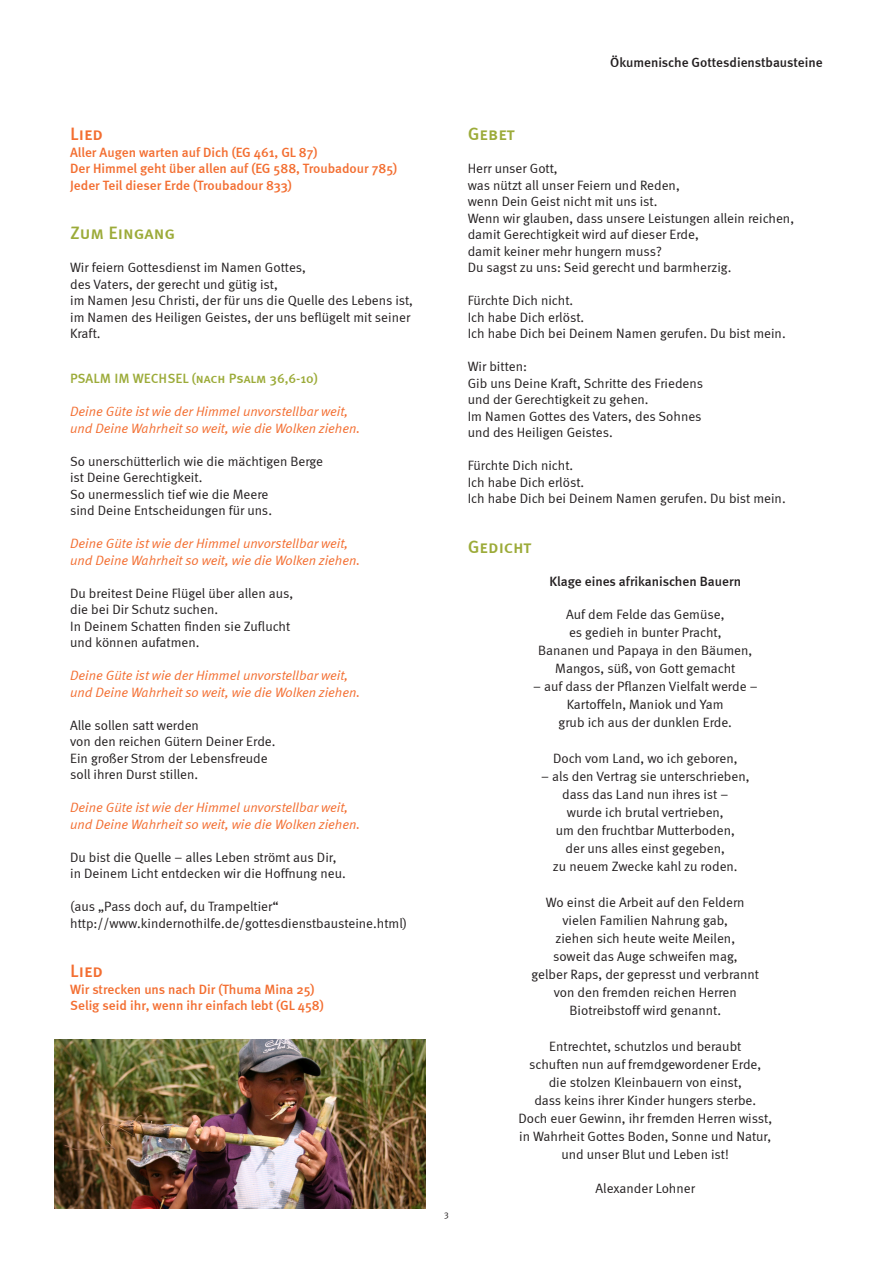
<style>
.page{position:relative;width:893px;height:1263px;background:#fff}
.page>*{position:absolute;margin:0;border:0;box-sizing:border-box;transform-origin:0 0}
.t1{font:18px "Meta Medium Caps";color:#9cab39}
.t2{font:18px "Meta Medium Caps";color:#f36e31}
.t3{font:13.5px/16.5px "Meta Normal";color:#231f20}
.t4{font:italic 13.5px "Meta Normal LF";color:#f36e31}
.t5{font:500 13.5px "Meta";color:#f36e31}
.t6{font:500 13.5px "Meta";color:#231f20}
.t7{font:13.5px "Meta Medium Caps";color:#9cab39}
.t8{font:9px "Meta Normal";color:#231f20}
</style>
<div class="page">
<img style="left:54px;top:1040px;width:371px;height:169px">
<p class="t2" style="left:70px;top:123px;width:34px">Lied</p>
<p class="t5" style="left:70px;top:144px;width:249px">Aller Augen warten auf Dich (EG 461, GL 87)</p>
<p class="t5" style="left:70px;top:161px;width:329px">Der Himmel geht über allen auf (EG 588, Troubadour 785)</p>
<p class="t5" style="left:70px;top:177px;width:223px">Jeder Teil dieser Erde (Troubadour 833)</p>
<p class="t1" style="left:70px;top:222px;width:107px">Zum Eingang</p>
<p class="t3" style="left:70px;top:259px;width:237px">Wir feiern Gottesdienst im Namen Gottes,</p>
<p class="t3" style="left:70px;top:275px;width:209px">des Vaters, der gerecht und gütig ist,</p>
<p class="t3" style="left:70px;top:292px;width:344px">im Namen Jesu Christi, der für uns die Quelle des Lebens ist,</p>
<p class="t3" style="left:70px;top:308px;width:342px">im Namen des Heiligen Geistes, der uns beflügelt mit seiner<br>Kraft.</p>
<p class="t7" style="left:70px;top:371px;width:249px">PSALM IM WECHSEL (nach Psalm 36,6-10)</p>
<p class="t4" style="left:70px;top:404px;width:280px">Deine Güte ist wie der Himmel unvorstellbar weit,</p>
<p class="t4" style="left:70px;top:420px;width:292px">und Deine Wahrheit so weit, wie die Wolken ziehen.</p>
<p class="t3" style="left:70px;top:452px;width:255px">So unerschütterlich wie die mächtigen Berge</p>
<p class="t3" style="left:70px;top:469px;width:134px">ist Deine Gerechtigkeit.</p>
<p class="t3" style="left:70px;top:485px;width:200px">So unermesslich tief wie die Meere</p>
<p class="t3" style="left:70px;top:502px;width:203px">sind Deine Entscheidungen für uns.</p>
<p class="t4" style="left:70px;top:536px;width:280px">Deine Güte ist wie der Himmel unvorstellbar weit,</p>
<p class="t4" style="left:70px;top:552px;width:292px">und Deine Wahrheit so weit, wie die Wolken ziehen.</p>
<p class="t3" style="left:70px;top:584px;width:225px">Du breitest Deine Flügel über allen aus,</p>
<p class="t3" style="left:70px;top:601px;width:149px">die bei Dir Schutz suchen.</p>
<p class="t3" style="left:70px;top:617px;width:222px">In Deinem Schatten finden sie Zuflucht</p>
<p class="t3" style="left:70px;top:634px;width:131px">und können aufatmen.</p>
<p class="t4" style="left:70px;top:668px;width:280px">Deine Güte ist wie der Himmel unvorstellbar weit,</p>
<p class="t4" style="left:70px;top:684px;width:292px">und Deine Wahrheit so weit, wie die Wolken ziehen.</p>
<p class="t3" style="left:70px;top:716px;width:130px">Alle sollen satt werden</p>
<p class="t3" style="left:70px;top:733px;width:207px">von den reichen Gütern Deiner Erde.</p>
<p class="t3" style="left:70px;top:749px;width:199px">Ein großer Strom der Lebensfreude</p>
<p class="t3" style="left:70px;top:766px;width:130px">soll ihren Durst stillen.</p>
<p class="t4" style="left:70px;top:800px;width:280px">Deine Güte ist wie der Himmel unvorstellbar weit,</p>
<p class="t4" style="left:70px;top:816px;width:292px">und Deine Wahrheit so weit, wie die Wolken ziehen.</p>
<p class="t3" style="left:70px;top:848px;width:268px">Du bist die Quelle – alles Leben strömt aus Dir,</p>
<p class="t3" style="left:70px;top:865px;width:277px">in Deinem Licht entdecken wir die Hoffnung neu.</p>
<p class="t3" style="left:70px;top:898px;width:210px">(aus „Pass doch auf, du Trampeltier“</p>
<p class="t3" style="left:70px;top:914px;width:338px">http://www.kindernothilfe.de/gottesdienstbausteine.html)</p>
<p class="t2" style="left:70px;top:960px;width:34px">Lied</p>
<p class="t5" style="left:70px;top:981px;width:246px">Wir strecken uns nach Dir (Thuma Mina 25)</p>
<p class="t5" style="left:70px;top:998px;width:255px">Selig seid ihr, wenn ihr einfach lebt (GL 458)</p>
<p class="t6" style="left:610px;top:54px;width:214px">Ökumenische Gottesdienstbausteine</p>
<p class="t8" style="left:444px;top:1209px;width:6px">3</p>
<p class="t1" style="left:468px;top:123px;width:49px">Gebet</p>
<p class="t3" style="left:468px;top:160px;width:92px">Herr unser Gott,</p>
<p class="t3" style="left:468px;top:176px;width:214px">was nützt all unser Feiern und Reden,</p>
<p class="t3" style="left:468px;top:193px;width:191px">wenn Dein Geist nicht mit uns ist.</p>
<p class="t3" style="left:468px;top:209px;width:328px">Wenn wir glauben, dass unsere Leistungen allein reichen,</p>
<p class="t3" style="left:468px;top:226px;width:233px">damit Gerechtigkeit wird auf dieser Erde,</p>
<p class="t3" style="left:468px;top:242px;width:196px">damit keiner mehr hungern muss?</p>
<p class="t3" style="left:468px;top:259px;width:265px">Du sagst zu uns: Seid gerecht und barmherzig.</p>
<p class="t3" style="left:468px;top:292px;width:107px">Fürchte Dich nicht.</p>
<p class="t3" style="left:468px;top:308px;width:118px">Ich habe Dich erlöst.</p>
<p class="t3" style="left:468px;top:325px;width:319px">Ich habe Dich bei Deinem Namen gerufen. Du bist mein.</p>
<p class="t3" style="left:468px;top:358px;width:61px">Wir bitten:</p>
<p class="t3" style="left:468px;top:374px;width:237px">Gib uns Deine Kraft, Schritte des Friedens</p>
<p class="t3" style="left:468px;top:391px;width:182px">und der Gerechtigkeit zu gehen.</p>
<p class="t3" style="left:468px;top:407px;width:235px">Im Namen Gottes des Vaters, des Sohnes</p>
<p class="t3" style="left:468px;top:424px;width:147px">und des Heiligen Geistes.</p>
<p class="t3" style="left:468px;top:457px;width:107px">Fürchte Dich nicht.</p>
<p class="t3" style="left:468px;top:473px;width:118px">Ich habe Dich erlöst.</p>
<p class="t3" style="left:468px;top:490px;width:319px">Ich habe Dich bei Deinem Namen gerufen. Du bist mein.</p>
<p class="t1" style="left:468px;top:536px;width:65px">Gedicht</p>
<p class="t6" style="left:549px;top:573px;width:193px">Klage eines afrikanischen Bauern</p>
<p class="t3" style="left:566px;top:605px;width:160px">Auf dem Felde das Gemüse,</p>
<p class="t3" style="left:569px;top:623px;width:154px">es gedieh in bunter Pracht,</p>
<p class="t3" style="left:538px;top:641px;width:216px">Bananen und Papaya in den Bäumen,</p>
<p class="t3" style="left:555px;top:659px;width:182px">Mangos, süß, von Gott gemacht</p>
<p class="t3" style="left:533px;top:677px;width:226px">– auf dass der Pflanzen Vielfalt werde –</p>
<p class="t3" style="left:567px;top:695px;width:158px">Kartoffeln, Maniok und Yam</p>
<p class="t3" style="left:559px;top:713px;width:175px">grub ich aus der dunklen Erde.</p>
<p class="t3" style="left:553px;top:749px;width:186px">Doch vom Land, wo ich geboren,</p>
<p class="t3" style="left:541px;top:767px;width:210px">– als den Vertrag sie unterschrieben,</p>
<p class="t3" style="left:562px;top:785px;width:168px">dass das Land nun ihres ist –</p>
<p class="t3" style="left:567px;top:803px;width:158px">wurde ich brutal vertrieben,</p>
<p class="t3" style="left:556px;top:821px;width:181px">um den fruchtbar Mutterboden,</p>
<p class="t3" style="left:566px;top:839px;width:161px">der uns alles einst gegeben,</p>
<p class="t3" style="left:553px;top:857px;width:186px">zu neuem Zwecke kahl zu roden.</p>
<p class="t3" style="left:546px;top:893px;width:200px">Wo einst die Arbeit auf den Feldern</p>
<p class="t3" style="left:562px;top:911px;width:167px">vielen Familien Nahrung gab,</p>
<p class="t3" style="left:555px;top:929px;width:181px">ziehen sich heute weite Meilen,</p>
<p class="t3" style="left:553px;top:947px;width:186px">soweit das Auge schweifen mag,</p>
<p class="t3" style="left:532px;top:965px;width:229px">gelber Raps, der gepresst und verbrannt</p>
<p class="t3" style="left:554px;top:983px;width:185px">von den fremden reichen Herren</p>
<p class="t3" style="left:569px;top:1001px;width:153px">Biotreibstoff wird genannt.</p>
<p class="t3" style="left:549px;top:1037px;width:194px">Entrechtet, schutzlos und beraubt</p>
<p class="t3" style="left:529px;top:1055px;width:233px">schuften nun auf fremdgewordener Erde,</p>
<p class="t3" style="left:549px;top:1073px;width:195px">die stolzen Kleinbauern von einst,</p>
<p class="t3" style="left:534px;top:1091px;width:223px">dass keins ihrer Kinder hungers sterbe.</p>
<p class="t3" style="left:518px;top:1109px;width:255px">Doch euer Gewinn, ihr fremden Herren wisst,</p>
<p class="t3" style="left:519px;top:1127px;width:254px">in Wahrheit Gottes Boden, Sonne und Natur,</p>
<p class="t3" style="left:562px;top:1145px;width:169px">und unser Blut und Leben ist!</p>
<p class="t3" style="left:596px;top:1180px;width:101px">Alexander Lohner</p>
</div>
